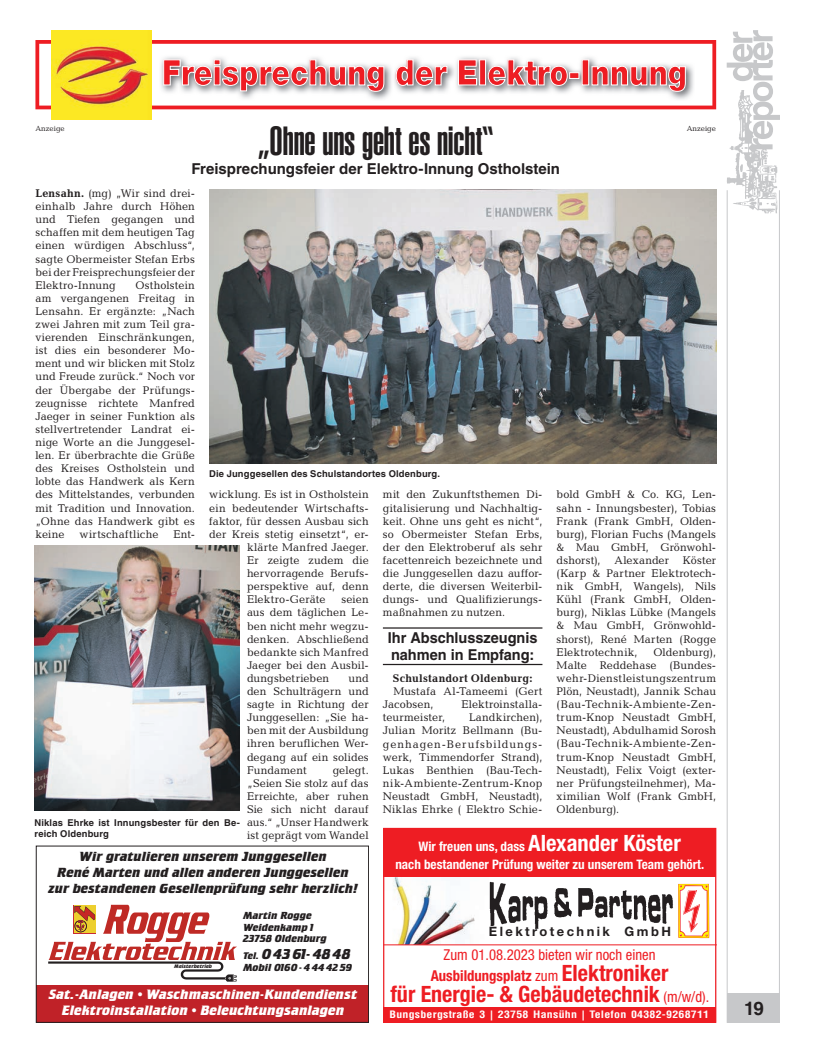
<style>
.page{position:relative;width:819px;height:1053px;background:#fff}
.page>*{position:absolute;margin:0;border:0;box-sizing:border-box;transform-origin:0 0}
.t1{font:40px "Helvetica LT Std Ultra Comp";letter-spacing:-.005em;color:#231f20}
.t2{font:900 35.12px "Helvetica Neue";color:#ee1d23;scale:.85 1}
.t3{font:700 condensed 22.5px "Helvetica Neue LT Std";color:#ee1d23}
.t4{font:700 18.75px "Helvetica LT Std";color:#231f20}
.t5{font:700 15px/17.5px "Helvetica LT Std";letter-spacing:-.005em;color:#231f20}
.t6{font:condensed 15px/21.2px "Helvetica Neue LT Std";color:#ee1d23;text-align:center}
.t7{font:15px "Crillee Bold Italic Std";letter-spacing:.005em;color:#231f20}
.t8{font:14.12px/15.4px "Crillee Bold Italic Std";letter-spacing:.005em;color:#fff;text-align:center}
.t9{font:13.75px/16.2px "Crillee Bold Italic Std";letter-spacing:.005em;color:#231f20;text-align:center}
.t10{font:700 condensed 13.12px/18.8px "Helvetica Neue LT Std";color:#fff;text-align:center}
.t11{font:700 12.88px "Helvetica Neue LT Std";letter-spacing:.19em;color:#231f20}
.t12{font:11.25px/13.1px "Candida Std";letter-spacing:.01em;color:#231f20;text-align:justify}
.t13{font:700 11.25px "Candida Std";letter-spacing:.015em;color:#231f20}
.t14{font:11.25px "Candida Std";letter-spacing:.03em;color:#231f20}
.t15{font:10.62px/11.9px "Crillee Bold Italic Std";letter-spacing:.005em;color:#231f20}
.t16{font:700 condensed 10px "Helvetica LT Std";letter-spacing:.02em;color:#fff;scale:1.19 1}
.t17{font:700 9.38px/11.2px "Helvetica LT Std";letter-spacing:.015em;color:#231f20}
.t18{font:7.5px "Candida Std";color:#231f20}
.t19{font:5.38px "Crillee Bold Italic Std";letter-spacing:.005em;color:#231f20}
.s1{font-weight:700}
.s2{font-size:22.5px}
.s3{font-size:10px}
.s4{font-weight:700;font-size:22.5px}
.s5{font-weight:400;font-size:15px}
</style>
<div class="page">
<div style="left:726px;top:993px;width:53px;height:29px;background:#c7c8ca"></div>
<hr style="left:778px;top:190px;width:1px;height:832px;background:#c7c8ca">
<hr style="left:726px;top:190px;width:1px;height:832px;background:#c7c8ca">
<img style="left:726px;top:149px;width:52px;height:65px">
<svg style="left:726px;top:30px;width:54px;height:119px"></svg>
<img style="left:385px;top:876px;width:112px;height:68px">
<div style="left:383px;top:1007px;width:332px;height:15px;background:#ee1d23"></div>
<div style="left:383px;top:827px;width:333px;height:49px;background:#ee1d23"></div>
<img style="left:488px;top:881px;width:185px;height:48px">
<svg style="left:678px;top:883px;width:31px;height:55px"></svg>
<div style="left:383px;top:827px;width:333px;height:195px;border:1px solid #ee1d23"></div>
<hr style="left:383px;top:944px;width:333px;height:1px;background:#ee1d23">
<div style="left:36px;top:985px;width:333px;height:37px;background:#c02228"></div>
<div style="left:36px;top:845px;width:333px;height:177px;border:1px solid #231f20"></div>
<svg style="left:48px;top:904px;width:189px;height:77px"></svg>
<svg style="left:35px;top:40px;width:681px;height:69px"></svg>
<img style="left:159px;top:55px;width:535px;height:46px">
<svg style="left:163px;top:59px;width:221px;height:33px"></svg>
<svg style="left:395px;top:59px;width:52px;height:27px"></svg>
<svg style="left:458px;top:59px;width:19px;height:27px"></svg>
<div style="left:479px;top:59px;width:7px;height:26px;border:1px solid #fff"></div>
<svg style="left:487px;top:59px;width:81px;height:27px"></svg>
<div style="left:569px;top:72px;width:10px;height:7px;border:1px solid #fff"></div>
<div style="left:581px;top:59px;width:8px;height:26px;border:1px solid #fff"></div>
<svg style="left:591px;top:66px;width:95px;height:26px;background:#b8b9bc"></svg>
<img style="left:51px;top:30px;width:100px;height:89px">
<hr style="left:383px;top:627px;width:159px;height:1px;background:#231f20">
<hr style="left:383px;top:663px;width:159px;height:2px;background:#231f20">
<img style="left:35px;top:545px;width:205px;height:265px">
<img style="left:209px;top:190px;width:507px;height:273px">
<p class="t2" style="left:162px;top:51px;width:619px">Freisprechung der Elektro-Innung</p>
<p class="t1" style="left:257px;top:118px;width:239px">„Ohne uns geht es nicht“</p>
<p class="t5" style="left:191px;top:160px;width:370px">Freisprechungsfeier der Elektro-Innung Ostholstein</p>
<p class="t18" style="left:35px;top:124px;width:31px">Anzeige</p>
<p class="t18" style="left:686px;top:124px;width:31px">Anzeige</p>
<p class="t12" style="left:35px;top:187px;width:161px"><span class="s1">Lensahn.</span> (mg) „Wir sind drei&shy;einhalb Jahre durch Höhen und Tiefen gegangen und schaffen mit dem heutigen Tag einen würdigen Abschluss“, sagte Obermeister Stefan Erbs bei der Freisprechungsfeier der Elektro-Innung</p>
<p class="t12" style="left:35px;top:278px;width:161px;text-indent:100px">Ostholstein am vergangenen Freitag in Lensahn. Er ergänzte: „Nach zwei Jahren mit zum Teil gra&shy;vierenden Einschränkungen, ist dies ein besonderer Mo&shy;ment und wir blicken mit Stolz und Freude zurück.“ Noch vor der Übergabe der Prüfungs&shy;zeugnisse richtete Manfred Jaeger in seiner Funktion als stellvertretender Landrat ei&shy;nige Worte an die Junggesel&shy;len. Er überbrachte die Grüße des Kreises Ostholstein und lobte das Handwerk als Kern des Mittelstandes, verbunden mit Tradition und Innovation. „Ohne das Handwerk gibt es keine</p>
<p class="t17" style="left:209px;top:467px;width:232px">Die Junggesellen des Schulstandortes Oldenburg.</p>
<p class="t12" style="left:556px;top:488px;width:161px">bold GmbH &amp; Co. KG, Len&shy;sahn - Innungsbester), Tobias Frank (Frank GmbH, Olden&shy;burg), Florian Fuchs (Mangels &amp; Mau GmbH, Grönwohl&shy;dshorst), Alexander Köster (Karp &amp; Partner Elektrotech&shy;nik GmbH, Wangels), Nils Kühl (Frank GmbH, Olden&shy;burg), Niklas Lübke (Mangels &amp; Mau GmbH, Grönwohld&shy;shorst), René Marten (Rogge Elektrotechnik,</p>
<p class="t12" style="left:209px;top:488px;width:161px">wicklung. Es ist in Ostholstein</p>
<p class="t12" style="left:209px;top:501px;width:161px">ein bedeutender Wirtschafts-</p>
<p class="t12" style="left:209px;top:514px;width:161px">faktor, für dessen Ausbau sich</p>
<p class="t12" style="left:209px;top:527px;width:161px">der Kreis stetig einsetzt“, er-</p>
<p class="t12" style="left:247px;top:540px;width:123px">klärte Manfred Jaeger.</p>
<p class="t12" style="left:247px;top:553px;width:123px">Er zeigte zudem die</p>
<p class="t12" style="left:247px;top:566px;width:123px">hervorragende Berufs-</p>
<p class="t12" style="left:247px;top:579px;width:123px">perspektive auf, denn</p>
<p class="t12" style="left:247px;top:593px;width:80px">Elektro-Geräte</p>
<p class="t12" style="left:383px;top:488px;width:161px">mit den Zukunftsthemen Di&shy;gitalisierung und Nachhaltig&shy;keit. Ohne uns geht es nicht“, so Obermeister Stefan Erbs, der den Elektroberuf als sehr facettenreich bezeichnete und die Junggesellen dazu auffor&shy;derte, die diversen Weiterbil&shy;dungs- und Qualifizierungs&shy;maßnahmen zu nutzen.</p>
<p class="t5" style="left:388px;top:628px;width:151px">Ihr Abschlusszeugnis nahmen in Empfang:</p>
<p class="t13" style="left:393px;top:671px;width:141px">Schulstandort Oldenburg:</p>
<p class="t12" style="left:393px;top:684px;width:150px">Mustafa Al-Tameemi (Gert</p>
<p class="t12" style="left:383px;top:697px;width:52px">Jacobsen,</p>
<p class="t12" style="left:461px;top:697px;width:82px">Elektroinstalla-</p>
<p class="t12" style="left:383px;top:711px;width:64px">teurmeister,</p>
<p class="t14" style="left:79px;top:527px;width:80px">wirtschaftliche</p>
<p class="t12" style="left:173px;top:527px;width:23px">Ent-</p>
<p class="t12" style="left:247px;top:593px;width:123px;text-indent:94px">seien aus dem täglichen Le&shy;ben nicht mehr wegzu&shy;denken. Abschließend bedankte sich Manfred Jaeger bei den Ausbil&shy;dungsbetrieben</p>
<p class="t12" style="left:556px;top:645px;width:161px;text-indent:97px">Oldenburg), Malte Reddehase (Bundes&shy;wehr-Dienstleistungszentrum Plön, Neustadt), Jannik Schau (Bau-Technik-Ambiente-Zen&shy;trum-Knop Neustadt GmbH, Neustadt), Abdulhamid Sorosh (Bau-Technik-Ambiente-Zen&shy;trum-Knop Neustadt GmbH, Neustadt), Felix Voigt (exter&shy;ner Prüfungsteilnehmer), Ma&shy;ximilian Wolf (Frank GmbH, Oldenburg).</p>
<p class="t12" style="left:247px;top:671px;width:123px;text-indent:101px">und den Schulträgern und sagte in Richtung der Junggesellen: „Sie ha&shy;ben mit der Ausbildung ihren beruflichen Wer&shy;degang auf ein solides Fundament</p>
<p class="t12" style="left:383px;top:711px;width:161px;text-indent:86px">Landkirchen), Julian Moritz Bellmann (Bu&shy;genhagen-Berufsbildungs&shy;werk, Timmendorfer Strand), Lukas Benthien (Bau-Tech&shy;nik-Ambiente-Zentrum-Knop Neustadt GmbH, Neustadt), Niklas Ehrke ( Elektro Schie-</p>
<p class="t12" style="left:247px;top:763px;width:123px;text-indent:86px">gelegt. „Seien Sie stolz auf das Erreichte, aber ruhen Sie sich nicht darauf aus.“ „Unser Handwerk ist geprägt vom Wandel</p>
<p class="t17" style="left:35px;top:816px;width:207px">Niklas Ehrke ist Innungsbester für den Be&shy;reich Oldenburg</p>
<p class="t10" style="left:395px;top:836px;width:310px">Wir freuen uns, dass <span class="s2">Alexander Köster<br></span>nach bestandener Prüfung weiter zu unserem Team gehört.</p>
<p class="t9" style="left:48px;top:848px;width:311px">Wir gratulieren unserem Junggesellen<br>René Marten und allen anderen Junggesellen zur bestandenen Gesellenprüfung sehr herzlich!</p>
<p class="t15" style="left:243px;top:909px;width:85px">Martin Rogge<br>Weidenkamp 1<br>23758 Oldenburg</p>
<p class="t7" style="left:243px;top:944px;width:109px"><span class="s3">Tel.</span> 04361-4848</p>
<p class="t19" style="left:174px;top:962px;width:39px">Meisterbetrieb</p>
<p class="t15" style="left:243px;top:961px;width:110px">Mobil 0160-4444259</p>
<p class="t8" style="left:49px;top:986px;width:310px">Sat.-Anlagen • Waschmaschinen-Kundendienst<br>Elektroinstallation • Beleuchtungsanlagen</p>
<p class="t11" style="left:489px;top:923px;width:183px">Elektrotechnik GmbH</p>
<p class="t6" style="left:430px;top:943px;width:239px">Zum 01.08.2023 bieten wir noch einen<br><span class="s1">Ausbildungsplatz</span> zum <span class="s4">Elektroniker</span></p>
<p class="t3" style="left:390px;top:980px;width:320px">für Energie- &amp; Gebäudetechnik <span class="s5">(m/w/d).</span></p>
<p class="t16" style="left:389px;top:1008px;width:270px">Bungsbergstraße 3 | 23758 Hansühn | Telefon 04382-9268711</p>
<p class="t4" style="left:744px;top:996px;width:21px">19</p>
</div>
